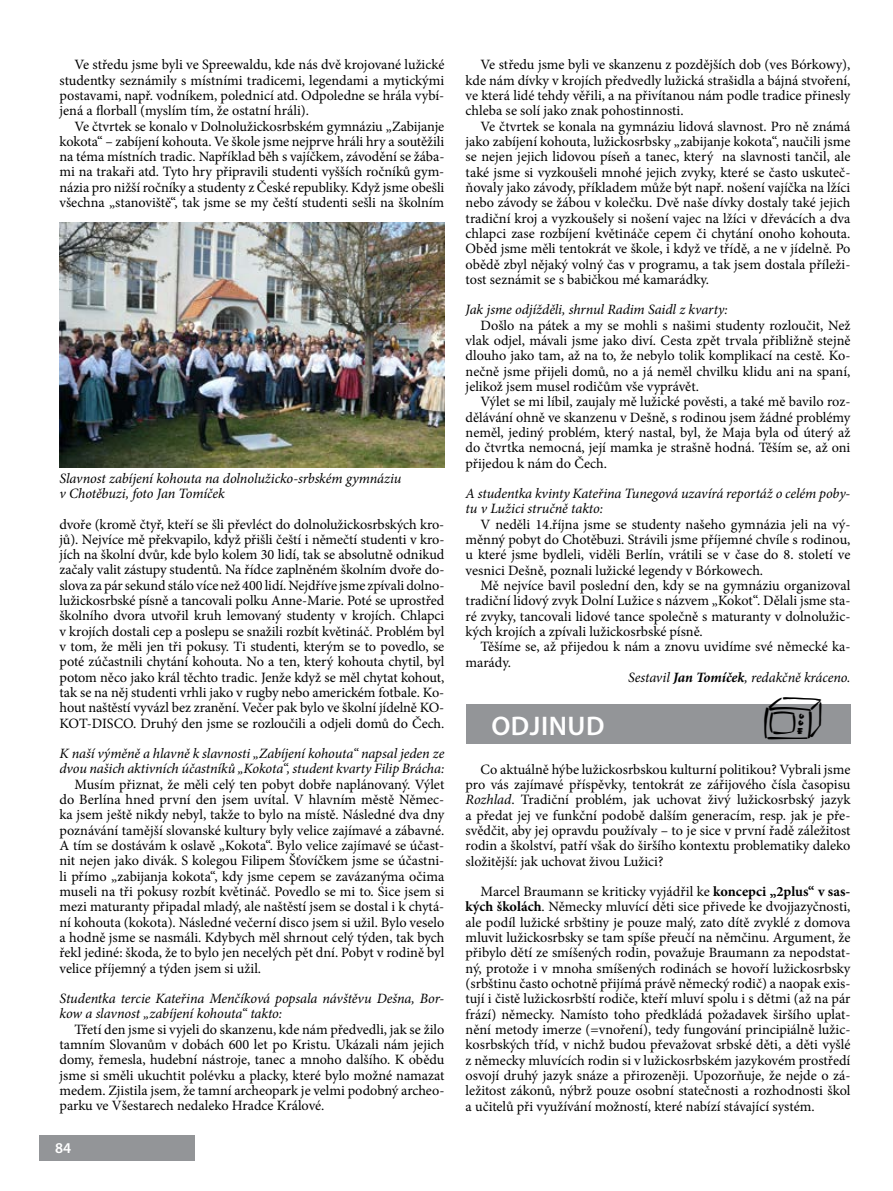
<style>
.page{position:relative;width:893px;height:1191px;background:#fff}
.page>*{position:absolute;margin:0;border:0;box-sizing:border-box;transform-origin:0 0}
.t1{font:42px "Df Diversities Let Plain";color:#000}
.t2{font:600 27px "Myriad Pro";letter-spacing:.02em;color:#fff}
.t3{font:600 15px "Myriad Pro";color:#fff}
.t4{font:14.25px/15.3px "Minion Pro";color:#000;text-align:justify}
.t5{font:italic 14.25px/15.3px "Minion Pro";letter-spacing:-.01em;color:#000}
.s1{font-weight:700}
.s2{font-style:italic}
</style>
<div class="page">
<div style="left:39px;top:1135px;width:156px;height:26px;background:#939598"></div>
<div style="left:466px;top:704px;width:384px;height:40px;background:#939598"></div>
<img style="left:60px;top:222px;width:384px;height:245px">
<p class="t4" style="left:60px;top:57px;width:386px;text-indent:15px">Ve středu jsme byli ve Spreewaldu, kde nás dvě krojované lužické studentky seznámily s místními tradicemi, legendami a mytickými postavami, např. vodníkem, polednicí atd. Odpoledne se hrála vybí&shy;jená a florball (myslím tím, že ostatní hráli).</p>
<p class="t4" style="left:60px;top:118px;width:386px;text-indent:15px">Ve čtvrtek se konalo v Dolnolužickosrbském gymnáziu „Zabijanje kokota“ – zabíjení kohouta. Ve škole jsme nejprve hráli hry a soutěžili na téma místních tradic. Například běh s vajíčkem, závodění se žába&shy;mi na trakaři atd. Tyto hry připravili studenti vyšších ročníků gym&shy;názia pro nižší ročníky a studenty z České republiky. Když jsme obešli všechna „stanoviště“, tak jsme se my čeští studenti sešli na školním</p>
<p class="t5" style="left:60px;top:470px;width:343px">Slavnost zabíjení kohouta na dolnolužicko-srbském gymnáziu v Chotěbuzi, foto Jan Tomíček</p>
<p class="t4" style="left:60px;top:516px;width:386px">dvoře (kromě čtyř, kteří se šli převléct do dolnolužickosrbských kro&shy;jů). Nejvíce mě překvapilo, když přišli čeští i němečtí studenti v kro&shy;jích na školní dvůr, kde bylo kolem 30 lidí, tak se absolutně odnikud začaly valit zástupy studentů. Na řídce zaplněném školním dvoře do&shy;slova za pár sekund stálo více než 400 lidí. Nejdříve jsme zpívali dolno&shy;lužickosrbské písně a tancovali polku Anne-Marie. Poté se uprostřed školního dvora utvořil kruh lemovaný studenty v krojích. Chlapci v krojích dostali cep a poslepu se snažili rozbít květináč. Problém byl v tom, že měli jen tři pokusy. Ti studenti, kterým se to povedlo, se poté zúčastnili chytání kohouta. No a ten, který kohouta chytil, byl potom něco jako král těchto tradic. Jenže když se měl chytat kohout, tak se na něj studenti vrhli jako v rugby nebo americkém fotbale. Ko&shy;hout naštěstí vyvázl bez zranění. Večer pak bylo ve školní jídelně KO-KOT-DISCO. Druhý den jsme se rozloučili a odjeli domů do Čech.</p>
<p class="t5" style="left:60px;top:746px;width:386px">K naší výměně a hlavně k slavnosti „Zabíjení kohouta“ napsal jeden ze dvou našich aktivních účastníků „Kokota“, student kvarty Filip Brácha:</p>
<p class="t4" style="left:60px;top:776px;width:386px;text-indent:15px">Musím přiznat, že měli celý ten pobyt dobře naplánovaný. Výlet do Berlína hned první den jsem uvítal. V hlavním městě Němec&shy;ka jsem ještě nikdy nebyl, takže to bylo na místě. Následné dva dny poznávání tamější slovanské kultury byly velice zajímavé a zábavné.<br>A tím se dostávám k oslavě „Kokota“. Bylo velice zajímavé se účast&shy;nit nejen jako divák. S kolegou Filipem Šťovíčkem jsme se účastni&shy;li přímo „zabijanja kokota“, kdy jsme cepem se zavázanýma očima museli na tři pokusy rozbít květináč. Povedlo se mi to. Sice jsem si mezi maturanty připadal mladý, ale naštěstí jsem se dostal i k chytá&shy;ní kohouta (kokota). Následné večerní disco jsem si užil. Bylo veselo a hodně jsme se nasmáli. Kdybych měl shrnout celý týden, tak bych řekl jediné: škoda, že to bylo jen necelých pět dní. Pobyt v rodině byl velice příjemný a týden jsem si užil.</p>
<p class="t5" style="left:60px;top:991px;width:386px">Studentka tercie Kateřina Menčíková popsala návštěvu Dešna, Bor&shy;kow a slavnost „zabíjení kohouta“ takto:</p>
<p class="t4" style="left:60px;top:1021px;width:386px;text-indent:15px">Třetí den jsme si vyjeli do skanzenu, kde nám předvedli, jak se žilo tamním Slovanům v dobách 600 let po Kristu. Ukázali nám jejich domy, řemesla, hudební nástroje, tanec a mnoho dalšího. K obědu jsme si směli ukuchtit polévku a placky, které bylo možné namazat medem. Zjistila jsem, že tamní archeopark je velmi podobný archeo&shy;parku ve Všestarech nedaleko Hradce Králové.</p>
<p class="t3" style="left:55px;top:1138px;width:18px">84</p>
<p class="t4" style="left:466px;top:57px;width:386px;text-indent:15px">Ve středu jsme byli ve skanzenu z pozdějších dob (ves Bórkowy), kde nám dívky v krojích předvedly lužická strašidla a bájná stvoření, ve která lidé tehdy věřili, a na přivítanou nám podle tradice přinesly chleba se solí jako znak pohostinnosti.</p>
<p class="t4" style="left:466px;top:119px;width:386px;text-indent:15px">Ve čtvrtek se konala na gymnáziu lidová slavnost. Pro ně známá jako zabíjení kohouta, lužickosrbsky „zabijanje kokota“, naučili jsme se nejen jejich lidovou píseň a tanec, který na slavnosti tančil, ale také jsme si vyzkoušeli mnohé jejich zvyky, které se často uskuteč&shy;ňovaly jako závody, příkladem může být např. nošení vajíčka na lžíci nebo závody se žábou v kolečku. Dvě naše dívky dostaly také jejich tradiční kroj a vyzkoušely si nošení vajec na lžíci v dřevácích a dva chlapci zase rozbíjení květináče cepem či chytání onoho kohouta.<br>Oběd jsme měli tentokrát ve škole, i když ve třídě, a ne v jídelně. Po obědě zbyl nějaký volný čas v programu, a tak jsem dostala příleži&shy;tost seznámit se s babičkou mé kamarádky.</p>
<p class="t5" style="left:466px;top:302px;width:264px">Jak jsme odjížděli, shrnul Radim Saidl z kvarty:</p>
<p class="t4" style="left:466px;top:318px;width:386px;text-indent:15px">Došlo na pátek a my se mohli s našimi studenty rozloučit, Než vlak odjel, mávali jsme jako diví. Cesta zpět trvala přibližně stejně dlouho jako tam, až na to, že nebylo tolik komplikací na cestě. Ko&shy;nečně jsme přijeli domů, no a já neměl chvilku klidu ani na spaní, jelikož jsem musel rodičům vše vyprávět.</p>
<p class="t4" style="left:466px;top:394px;width:386px;text-indent:15px">Výlet se mi líbil, zaujaly mě lužické pověsti, a také mě bavilo roz&shy;dělávání ohně ve skanzenu v Dešně, s rodinou jsem žádné problémy neměl, jediný problém, který nastal, byl, že Maja byla od úterý až do čtvrtka nemocná, její mamka je strašně hodná. Těším se, až oni přijedou k nám do Čech.</p>
<p class="t5" style="left:466px;top:486px;width:386px">A studentka kvinty Kateřina Tunegová uzavírá reportáž o celém poby&shy;tu v Lužici stručně takto:</p>
<p class="t4" style="left:466px;top:516px;width:386px;text-indent:15px">V neděli 14.října jsme se studenty našeho gymnázia jeli na vý&shy;měnný pobyt do Chotěbuzi. Strávili jsme příjemné chvíle s rodinou, u které jsme bydleli, viděli Berlín, vrátili se v čase do 8. století ve vesnici Dešně, poznali lužické legendy v Bórkowech.</p>
<p class="t4" style="left:466px;top:578px;width:386px;text-indent:15px">Mě nejvíce bavil poslední den, kdy se na gymnáziu organizoval tradiční lidový zvyk Dolní Lužice s názvem „Kokot“. Dělali jsme sta&shy;ré zvyky, tancovali lidové tance společně s maturanty v dolnolužic&shy;kých krojích a zpívali lužickosrbské písně.</p>
<p class="t4" style="left:481px;top:639px;width:371px">Těšíme se, až přijedou k nám a znovu uvidíme své německé ka-</p>
<p class="t4" style="left:466px;top:654px;width:47px">marády.</p>
<p class="t5" style="left:628px;top:669px;width:224px">Sestavil <span class="s1">Jan Tomíček</span>, redakčně kráceno.</p>
<h2 class="t2" style="left:491px;top:708px;width:112px">ODJINUD</h2>
<h1 class="t1" style="left:762px;top:696px;width:62px">?</h1>
<p class="t4" style="left:466px;top:761px;width:387px;text-indent:15px">Co aktuálně hýbe lužickosrbskou kulturní politikou? Vybrali jsme pro vás zajímavé příspěvky, tentokrát ze zářijového čísla časopisu <span class="s2">Rozhlad</span>. Tradiční problém, jak uchovat živý lužickosrbský jazyk a předat jej ve funkční podobě dalším generacím, resp. jak je pře&shy;svědčit, aby jej opravdu používaly – to je sice v první řadě záležitost rodin a školství, patří však do širšího kontextu problematiky daleko složitější: jak uchovat živou Lužici?</p>
<p class="t4" style="left:466px;top:884px;width:386px;text-indent:15px">Marcel Braumann se kriticky vyjádřil ke <span class="s1">koncepci „2plus“ v sas&shy;kých školách</span>. Německy mluvící děti sice přivede ke dvojjazyčnosti, ale podíl lužické srbštiny je pouze malý, zato dítě zvyklé z domova mluvit lužickosrbsky se tam spíše přeučí na němčinu. Argument, že přibylo dětí ze smíšených rodin, považuje Braumann za nepodstat&shy;ný, protože i v mnoha smíšených rodinách se hovoří lužickosrbsky (srbštinu často ochotně přijímá právě německý rodič) a naopak exis&shy;tují i čistě lužickosrbští rodiče, kteří mluví spolu i s dětmi (až na pár frází) německy. Namísto toho předkládá požadavek širšího uplat&shy;nění metody imerze (=vnoření), tedy fungování principiálně lužic&shy;kosrbských tříd, v nichž budou převažovat srbské děti, a děti vyšlé z německy mluvících rodin si v lužickosrbském jazykovém prostředí osvojí druhý jazyk snáze a přirozeněji. Upozorňuje, že nejde o zá&shy;ležitost zákonů, nýbrž pouze osobní statečnosti a rozhodnosti škol a učitelů při využívání možností, které nabízí stávající systém.</p>
</div>
